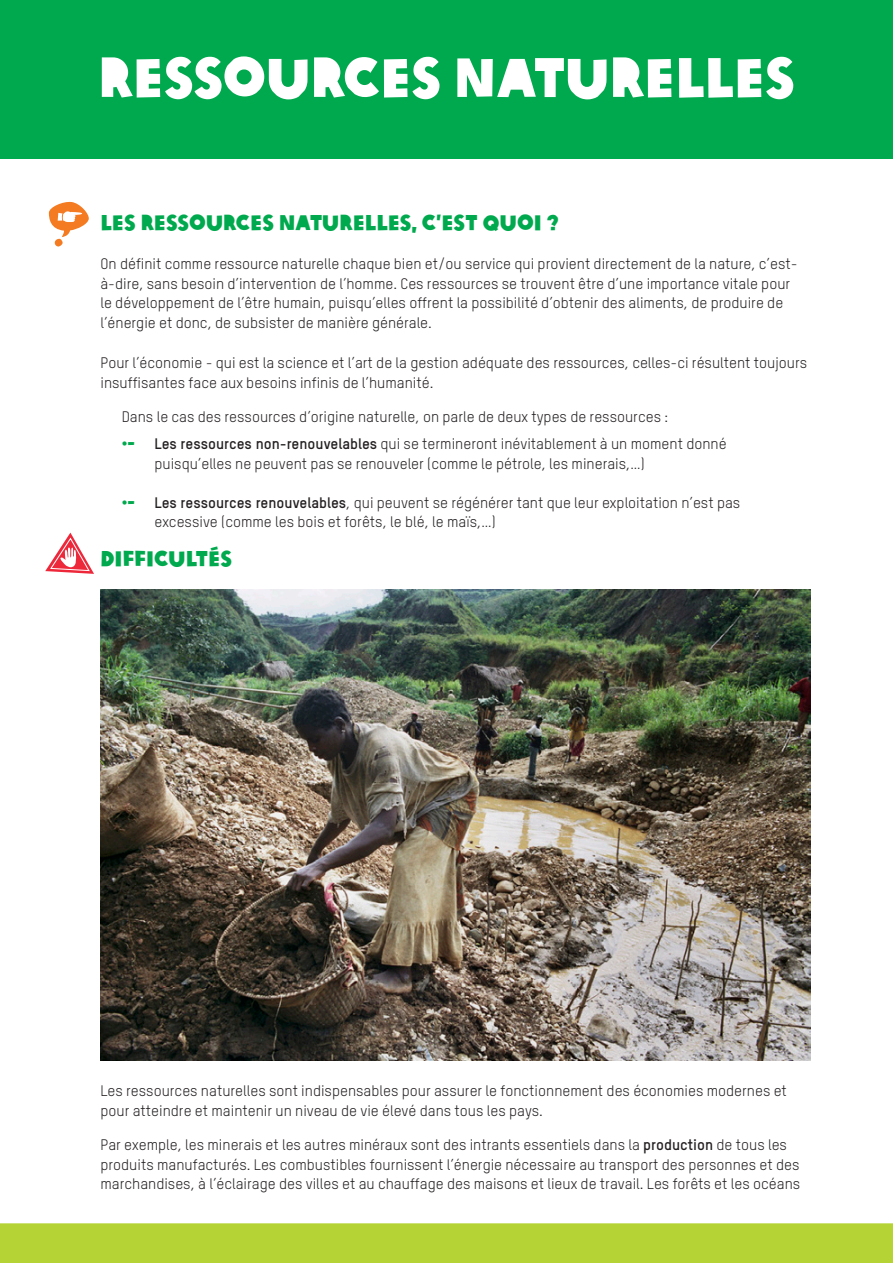
<style>
.page{position:relative;width:893px;height:1263px;background:#fff}
.page>*{position:absolute;margin:0;border:0;box-sizing:border-box;transform-origin:0 0}
.t1{font:54px "Oxfam Global Headline";color:#fff}
.List_Paragraph{font:21px "Oxfam Global Headline";color:#00a94e}
.List_Paragraph-2{font:15px/19.5px "Oxfam TSTARPRO";color:#231f20}
.List_Paragraph-3{font:15px "Oxfam Global Headline";color:#00a94e}
.s1{font-weight:700}
</style>
<div class="page">
<div style="left:0;top:0;width:893px;height:158px;background:#00a94e"></div>
<div style="left:0;top:1223px;width:893px;height:40px;background:#b5d334"></div>
<svg style="left:55px;top:238px;width:8px;height:9px"></svg>
<svg style="left:49px;top:201px;width:40px;height:36px"></svg>
<img style="left:100px;top:590px;width:711px;height:470px">
<svg style="left:45px;top:533px;width:49px;height:41px"></svg>
<p class="t1" style="left:99px;top:32px;width:697px">RESSOURCES NATURELLES</p>
<p class="List_Paragraph" style="left:100px;top:205px;width:460px">LES RESSOURCES NATURELLES, C’EST QUOI ?</p>
<p class="List_Paragraph-2" style="left:100px;top:254px;width:699px">On définit comme ressource naturelle chaque bien et/ou service qui provient directement de la nature, c’est&shy;à-dire, sans besoin d’intervention de l’homme. Ces ressources se trouvent être d’une importance vitale pour le développement de l’être humain, puisqu’elles offrent la possibilité d’obtenir des aliments, de produire de l’énergie et donc, de subsister de manière générale.</p>
<p class="List_Paragraph-2" style="left:100px;top:353px;width:708px">Pour l’économie - qui est la science et l’art de la gestion adéquate des ressources, celles-ci résultent toujours insuffisantes face aux besoins infinis de l’humanité.</p>
<p class="List_Paragraph-2" style="left:122px;top:407px;width:548px">Dans le cas des ressources d’origine naturelle, on parle de deux types de ressources :</p>
<p class="List_Paragraph-3" style="left:122px;top:431px;width:15px">•-</p>
<p class="List_Paragraph-2" style="left:154px;top:434px;width:574px"><span class="s1">Les ressources non-renouvelables</span> qui se termineront inévitablement à un moment donné puisqu’elles ne peuvent pas se renouveler (comme le pétrole, les minerais,…)</p>
<p class="List_Paragraph-3" style="left:122px;top:490px;width:15px">•-</p>
<p class="List_Paragraph-2" style="left:154px;top:493px;width:587px"><span class="s1">Les ressources renouvelables</span>, qui peuvent se régénérer tant que leur exploitation n’est pas excessive (comme les bois et forêts, le blé, le maïs,…)</p>
<p class="List_Paragraph" style="left:100px;top:541px;width:133px">DIFFICULTÉS</p>
<p class="List_Paragraph-2" style="left:100px;top:1081px;width:688px">Les ressources naturelles sont indispensables pour assurer le fonctionnement des économies modernes et pour atteindre et maintenir un niveau de vie élevé dans tous les pays.</p>
<p class="List_Paragraph-2" style="left:100px;top:1135px;width:701px">Par exemple, les minerais et les autres minéraux sont des intrants essentiels dans la <span class="s1">production</span> de tous les produits manufacturés. Les combustibles fournissent l’énergie nécessaire au transport des personnes et des marchandises, à l’éclairage des villes et au chauffage des maisons et lieux de travail. Les forêts et les océans</p>
</div>
